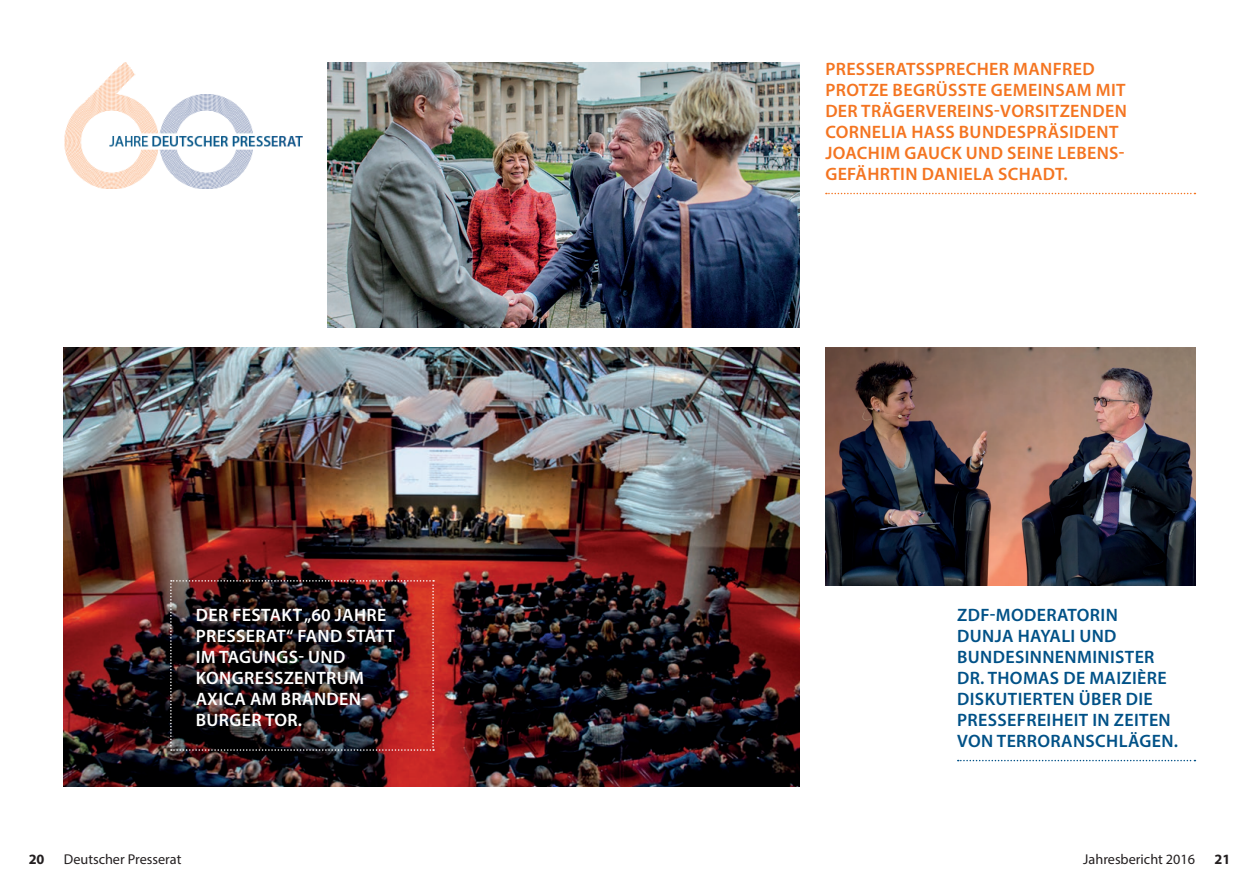
<style>
.page{position:relative;width:1259px;height:893px;background:#fff}
.page>*{position:absolute;margin:0;border:0;box-sizing:border-box;transform-origin:0 0}
.t1{font:600 18px/21px "Myriad Pro";letter-spacing:.02em;color:#f47521}
.t2{font:600 18px/21px "Myriad Pro";letter-spacing:.02em;color:#005187}
.t3{font:600 18px/21px "Myriad Pro";letter-spacing:.02em;color:#fff}
.t4{font:14.25px "Myriad Pro";color:#231f20}
.t5{font:700 14.25px "Myriad Pro";color:#231f20}
</style>
<div class="page">
<svg style="left:826px;top:193px;width:369px;height:1px"></svg>
<svg style="left:957px;top:760px;width:238px;height:1px"></svg>
<img style="left:825px;top:347px;width:370px;height:239px">
<img style="left:64px;top:347px;width:735px;height:440px">
<img style="left:328px;top:63px;width:471px;height:264px">
<img style="left:170px;top:580px;width:264px;height:171px">
<img style="left:64px;top:63px;width:239px;height:126px">
<p class="t3" style="left:196px;top:604px;width:200px">DER FESTAKT „60 JAHRE<br>PRESSERAT“ FAND STATT<br>IM TAGUNGS- UND<br>KONGRESSZENTRUM<br>AXICA AM BRANDEN-<br>BURGER TOR.</p>
<p class="t1" style="left:825px;top:58px;width:303px">PRESSERATSSPRECHER MANFRED<br>PROTZE BEGRÜSSTE GEMEINSAM MIT<br>DER TRÄGERVEREINS-VORSITZENDEN<br>CORNELIA HASS BUNDESPRÄSIDENT<br>JOACHIM GAUCK UND SEINE LEBENS-<br>GEFÄHRTIN DANIELA SCHADT.</p>
<p class="t2" style="left:957px;top:604px;width:222px">ZDF-MODERATORIN<br>DUNJA HAYALI UND<br>BUNDESINNENMINISTER<br>DR. THOMAS DE MAIZIÈRE<br>DISKUTIERTEN ÜBER DIE<br>PRESSEFREIHEIT IN ZEITEN<br>VON TERRORANSCHLÄGEN.</p>
<p class="t5" style="left:29px;top:850px;width:17px">20</p>
<p class="t4" style="left:64px;top:851px;width:119px">Deutscher Presserat</p>
<p class="t4" style="left:1083px;top:851px;width:113px">Jahresbericht 2016</p>
<p class="t5" style="left:1214px;top:850px;width:17px">21</p>
</div>
